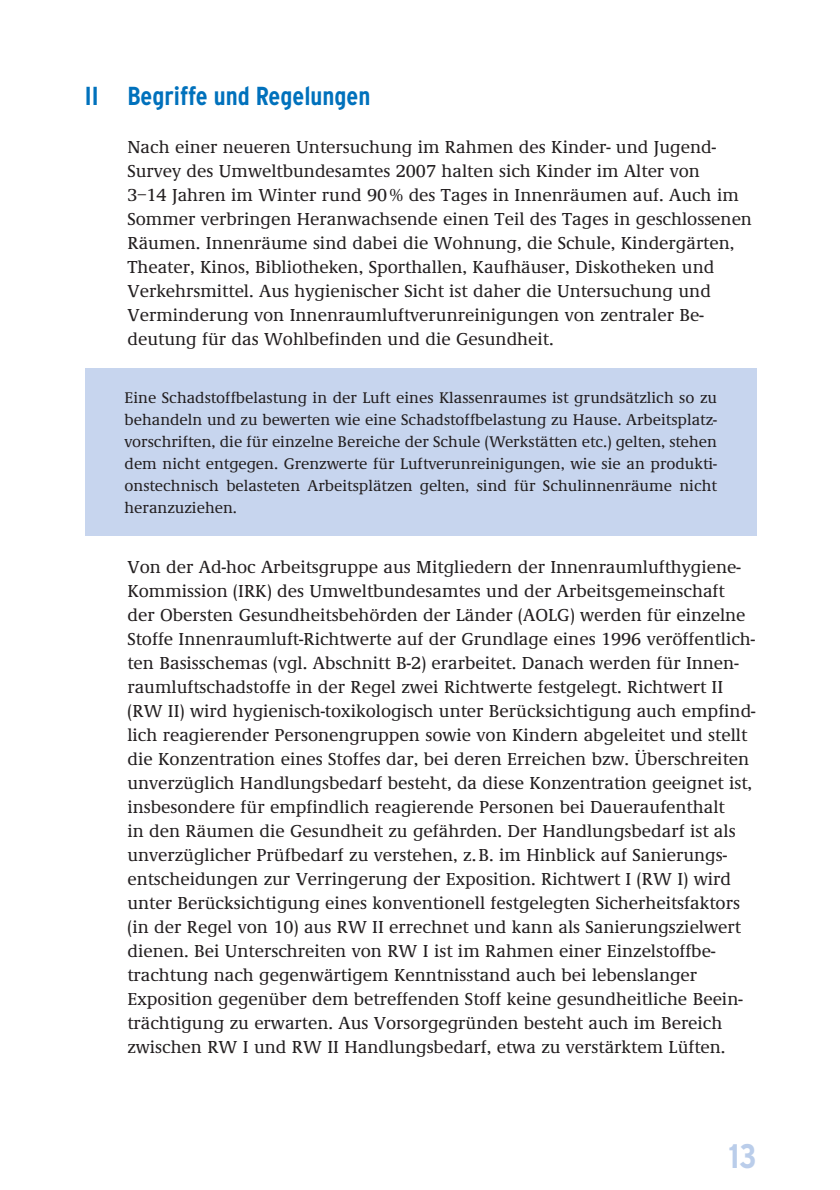
<style>
.page{position:relative;width:840px;height:1190px;background:#fff}
.page>*{position:absolute;margin:0;border:0;box-sizing:border-box;transform-origin:0 0}
.t1{font:700 condensed 34px "Interstate";color:#bacdea}
.t2{font:700 condensed 26px "Interstate";color:#0071bc}
.t3{font:500 18px/24px "Demos EF";color:#231f20}
.t4{font:500 16px/22px "Demos EF";color:#231f20;text-align:justify}
</style>
<div class="page">
<div style="left:85px;top:369px;width:672px;height:167px;background:#c7d5ee"></div>
<h2 class="t2" style="left:85px;top:86px;width:287px">II Begriffe und Regelungen</h2>
<p class="t3" style="left:127px;top:136px;width:626px">Nach einer neueren Untersuchung im Rahmen des Kinder- und Jugend-Survey des Umweltbundesamtes 2007 halten sich Kinder im Alter von<br>3–14 Jahren im Winter rund 90 % des Tages in Innenräumen auf. Auch im Sommer verbringen Heranwachsende einen Teil des Tages in geschlossenen Räumen. Innenräume sind dabei die Wohnung, die Schule, Kindergärten, Theater, Kinos, Bibliotheken, Sporthallen, Kaufhäuser, Diskotheken und Verkehrsmittel. Aus hygienischer Sicht ist daher die Untersuchung und Verminderung von Innenraumluftverunreinigungen von zentraler Be&shy;deutung für das Wohlbefinden und die Gesundheit.</p>
<p class="t4" style="left:125px;top:387px;width:594px">Eine Schadstoffbelastung in der Luft eines Klassenraumes ist grundsätzlich so zu behandeln und zu bewerten wie eine Schadstoffbelastung zu Hause. Arbeitsplatz&shy;vorschriften, die für einzelne Bereiche der Schule (Werkstätten etc.) gelten, stehen dem nicht entgegen. Grenzwerte für Luftverunreinigungen, wie sie an produkti&shy;onstechnisch belasteten Arbeitsplätzen gelten, sind für Schulinnenräume nicht heranzuziehen.</p>
<p class="t3" style="left:127px;top:555px;width:630px">Von der Ad-hoc Arbeitsgruppe aus Mitgliedern der Innenraumlufthygiene-Kommission (IRK) des Umweltbundesamtes und der Arbeitsgemeinschaft der Obersten Gesundheitsbehörden der Länder (AOLG) werden für einzelne Stoffe Innenraumluft-Richtwerte auf der Grundlage eines 1996 veröffentlich&shy;ten Basisschemas (vgl. Abschnitt B-2) erarbeitet. Danach werden für Innen&shy;raumluftschadstoffe in der Regel zwei Richtwerte festgelegt. Richtwert II (RW II) wird hygienisch-toxikologisch unter Berücksichtigung auch empfind&shy;lich reagierender Personengruppen sowie von Kindern abgeleitet und stellt die Konzentration eines Stoffes dar, bei deren Erreichen bzw. Überschreiten unverzüglich Handlungsbedarf besteht, da diese Konzentration geeignet ist, insbesondere für empfindlich reagierende Personen bei Daueraufenthalt<br>in den Räumen die Gesundheit zu gefährden. Der Handlungsbedarf ist als unverzüglicher Prüfbedarf zu verstehen, z. B. im Hinblick auf Sanierungs&shy;entscheidungen zur Verringerung der Exposition. Richtwert I (RW I) wird unter Berücksichtigung eines konventionell festgelegten Sicherheitsfaktors (in der Regel von 10) aus RW II errechnet und kann als Sanierungszielwert dienen. Bei Unterschreiten von RW I ist im Rahmen einer Einzelstoffbe&shy;trachtung nach gegenwärtigem Kenntnisstand auch bei lebenslanger Exposition gegenüber dem betreffenden Stoff keine gesundheitliche Beein&shy;trächtigung zu erwarten. Aus Vorsorgegründen besteht auch im Bereich zwischen RW I und RW II Handlungsbedarf, etwa zu verstärktem Lüften.</p>
<h1 class="t1" style="left:729px;top:1144px;width:29px">13</h1>
</div>
